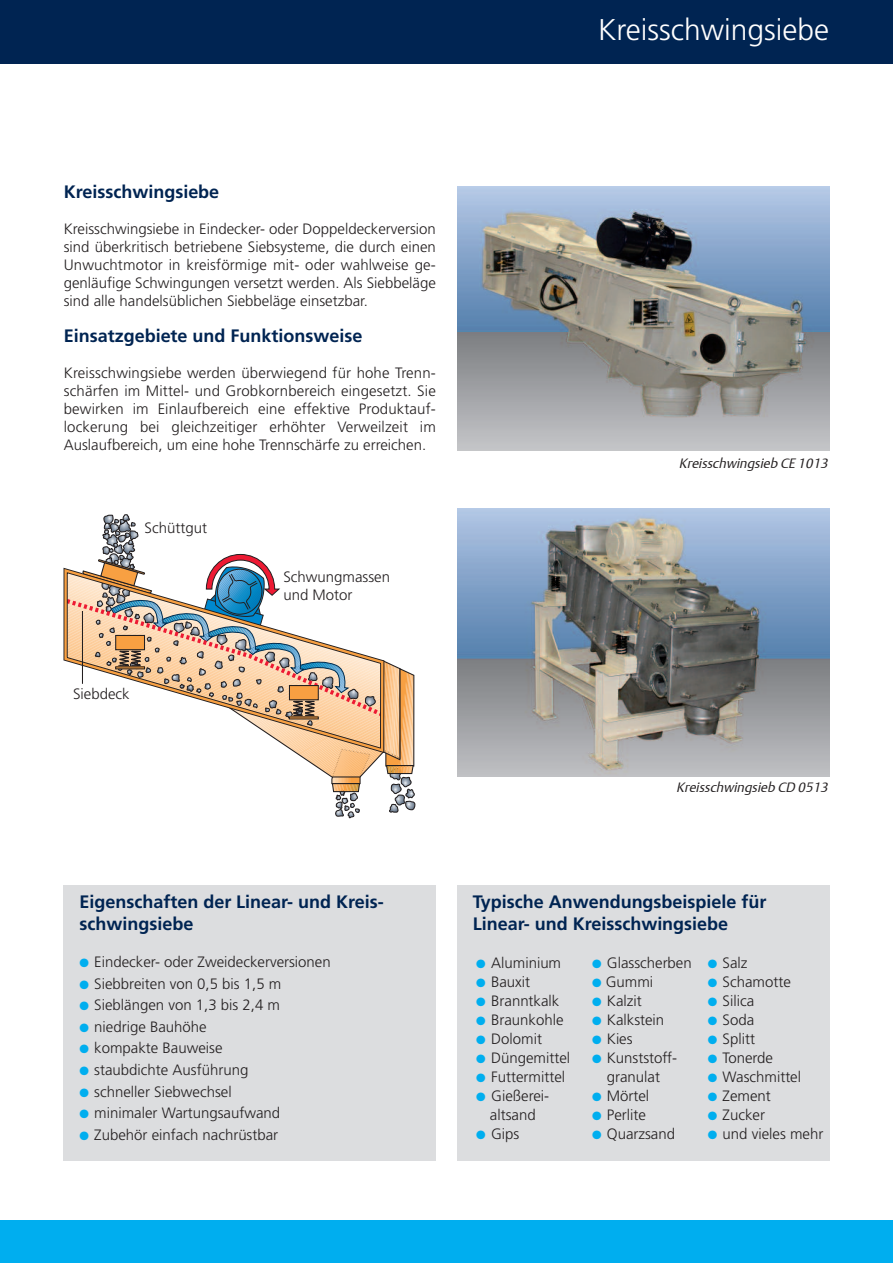
<style>
.page{position:relative;width:893px;height:1263px;background:#fff}
.page>*{position:absolute;margin:0;border:0;box-sizing:border-box;transform-origin:0 0}
.t1{font:300 30px "Frutiger";color:#fff}
.t2{font:700 18px/21.6px "Frutiger";color:#002452}
.t3{font:300 15px/18px "Frutiger";color:#231f20;text-align:justify}
.t4{font:italic 300 13.5px "DTL Argo T";color:#231f20}
.s1{color:#00aeef}
</style>
<div class="page">
<div style="left:64px;top:885px;width:372px;height:276px;background:#dcdddf"></div>
<div style="left:0;top:1220px;width:893px;height:43px;background:#00aeef"></div>
<div style="left:457px;top:885px;width:372px;height:276px;background:#dcdddf"></div>
<img style="left:457px;top:187px;width:372px;height:264px">
<img style="left:457px;top:509px;width:372px;height:268px">
<svg style="left:63px;top:514px;width:353px;height:305px"></svg>
<hr style="left:82px;top:611px;width:1px;height:73px;background:#231f20">
<div style="left:0;top:0;width:893px;height:64px;background:#002452"></div>
<h1 class="t1" style="left:598px;top:17px;width:232px">Kreisschwingsiebe</h1>
<p class="t2" style="left:64px;top:182px;width:157px">Kreisschwingsiebe</p>
<p class="t3" style="left:64px;top:221px;width:374px">Kreisschwingsiebe in Eindecker- oder Doppeldeckerversion sind überkritisch betriebene Siebsysteme, die durch einen Unwuchtmotor in kreisförmige mit- oder wahlweise ge&shy;genläufige Schwingungen versetzt werden. Als Siebbeläge sind alle handelsüblichen Siebbeläge einsetzbar.</p>
<p class="t2" style="left:64px;top:326px;width:300px">Einsatzgebiete und Funktionsweise</p>
<p class="t3" style="left:64px;top:365px;width:374px">Kreisschwingsiebe werden überwiegend für hohe Trenn&shy;schärfen im Mittel- und Grobkornbereich eingesetzt. Sie bewirken im Einlaufbereich eine effektive Produktauf&shy;lockerung bei gleichzeitiger erhöhter Verweilzeit im Auslaufbereich, um eine hohe Trennschärfe zu erreichen.</p>
<p class="t3" style="left:145px;top:520px;width:64px">Schüttgut</p>
<p class="t3" style="left:73px;top:686px;width:58px">Siebdeck</p>
<p class="t3" style="left:283px;top:569px;width:108px">Schwungmassen und Motor</p>
<p class="t4" style="left:679px;top:458px;width:153px">Kreisschwingsieb CE 1013</p>
<p class="t4" style="left:676px;top:782px;width:156px">Kreisschwingsieb CD 0513</p>
<p class="t2" style="left:80px;top:892px;width:306px">Eigenschaften der Linear- und Kreis&shy;schwingsiebe</p>
<p class="t3" style="left:80px;top:954px;width:253px"><span class="s1">●</span> Eindecker- oder Zweideckerversionen</p>
<p class="t3" style="left:80px;top:975px;width:203px"><span class="s1">●</span> Siebbreiten von 0,5 bis 1,5 m</p>
<p class="t3" style="left:80px;top:997px;width:202px"><span class="s1">●</span> Sieblängen von 1,3 bis 2,4 m</p>
<p class="t3" style="left:80px;top:1019px;width:129px"><span class="s1">●</span> niedrige Bauhöhe</p>
<p class="t3" style="left:80px;top:1040px;width:145px"><span class="s1">●</span> kompakte Bauweise</p>
<p class="t3" style="left:80px;top:1062px;width:170px"><span class="s1">●</span> staubdichte Ausführung</p>
<p class="t3" style="left:80px;top:1083px;width:154px"><span class="s1">●</span> schneller Siebwechsel</p>
<p class="t3" style="left:80px;top:1105px;width:202px"><span class="s1">●</span> minimaler Wartungsaufwand</p>
<p class="t3" style="left:80px;top:1127px;width:200px"><span class="s1">●</span> Zubehör einfach nachrüstbar</p>
<p class="t2" style="left:473px;top:892px;width:295px">Typische Anwendungsbeispiele für<br>Linear- und Kreisschwingsiebe</p>
<p class="t3" style="left:476px;top:955px;width:86px"><span class="s1">●</span> Aluminium</p>
<p class="t3" style="left:476px;top:974px;width:55px"><span class="s1">●</span> Bauxit</p>
<p class="t3" style="left:476px;top:993px;width:85px"><span class="s1">●</span> Branntkalk</p>
<p class="t3" style="left:476px;top:1012px;width:89px"><span class="s1">●</span> Braunkohle</p>
<p class="t3" style="left:476px;top:1031px;width:67px"><span class="s1">●</span> Dolomit</p>
<p class="t3" style="left:476px;top:1050px;width:95px"><span class="s1">●</span> Düngemittel</p>
<p class="t3" style="left:476px;top:1069px;width:90px"><span class="s1">●</span> Futtermittel</p>
<p class="t3" style="left:476px;top:1087px;width:74px;line-height:19px;text-align:center"><span class="s1">●</span> Gießerei&shy;altsand</p>
<p class="t3" style="left:476px;top:1126px;width:45px"><span class="s1">●</span> Gips</p>
<p class="t3" style="left:592px;top:955px;width:101px"><span class="s1">●</span> Glasscherben</p>
<p class="t3" style="left:592px;top:974px;width:63px"><span class="s1">●</span> Gummi</p>
<p class="t3" style="left:592px;top:993px;width:51px"><span class="s1">●</span> Kalzit</p>
<p class="t3" style="left:592px;top:1012px;width:74px"><span class="s1">●</span> Kalkstein</p>
<p class="t3" style="left:592px;top:1031px;width:42px"><span class="s1">●</span> Kies</p>
<p class="t3" style="left:592px;top:1049px;width:87px;line-height:19px;text-align:center"><span class="s1">●</span> Kunststoff&shy;granulat</p>
<p class="t3" style="left:592px;top:1088px;width:59px"><span class="s1">●</span> Mörtel</p>
<p class="t3" style="left:592px;top:1107px;width:55px"><span class="s1">●</span> Perlite</p>
<p class="t3" style="left:592px;top:1126px;width:85px"><span class="s1">●</span> Quarzsand</p>
<p class="t3" style="left:708px;top:955px;width:41px"><span class="s1">●</span> Salz</p>
<p class="t3" style="left:708px;top:974px;width:85px"><span class="s1">●</span> Schamotte</p>
<p class="t3" style="left:708px;top:993px;width:48px"><span class="s1">●</span> Silica</p>
<p class="t3" style="left:708px;top:1012px;width:48px"><span class="s1">●</span> Soda</p>
<p class="t3" style="left:708px;top:1031px;width:49px"><span class="s1">●</span> Splitt</p>
<p class="t3" style="left:708px;top:1050px;width:67px"><span class="s1">●</span> Tonerde</p>
<p class="t3" style="left:708px;top:1069px;width:95px"><span class="s1">●</span> Waschmittel</p>
<p class="t3" style="left:708px;top:1088px;width:65px"><span class="s1">●</span> Zement</p>
<p class="t3" style="left:708px;top:1107px;width:59px"><span class="s1">●</span> Zucker</p>
<p class="t3" style="left:708px;top:1126px;width:117px"><span class="s1">●</span> und vieles mehr</p>
</div>
